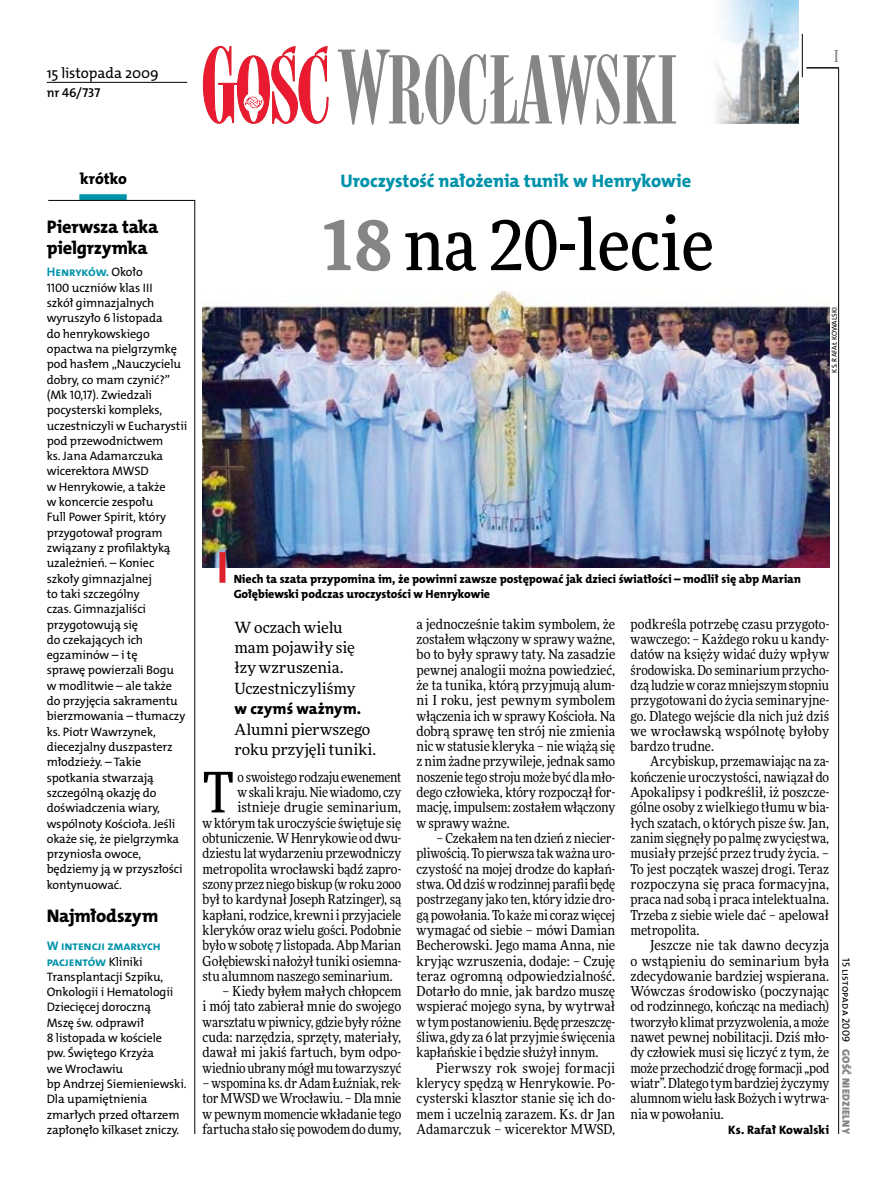
<style>
.page{position:relative;width:893px;height:1191px;background:#fff}
.page>*{position:absolute;margin:0;border:0;box-sizing:border-box;transform-origin:0 0}
.t1{font:500 72px "Freeday Narrow";color:#000}
.t2{font:55.95px "Freeday Narrow News";color:#000}
.t3{font:18.3px "The Mix HP8 Ex Bld";letter-spacing:-.005em;color:#0093aa}
.t4{font:18.3px/21.6px "The Mix HP8 Ex Bld";letter-spacing:-.005em;color:#000}
.t5{font:500 16.5px "Freeday Narrow";color:#858486;scale:.9 1}
.t6{font:15.75px "The Mix HP8 Ex Bld";letter-spacing:.01em;color:#000}
.t7{font:15.45px/20.4px "Freeday News";letter-spacing:-.005em;color:#000}
.t8{font:14.85px "The Mix HP5 Plain";color:#000}
.t9{font:13.65px/15.3px "Freeday Narrow News";letter-spacing:-.005em;color:#000;text-align:justify}
.t10{font:12.9px "The Mix HP6 Se Bld";color:#000}
.t11{font:12.6px/15.3px "The Mix HP7 Bld";letter-spacing:-.01em;color:#0093aa}
.t12{font:12.3px/15.3px "The Mix HP5 Plain";letter-spacing:-.01em;color:#000}
.t13{font:12.3px "The Mix HP8 Ex Bld";color:#000}
.t14{font:12px/15.3px "The Mix HP8 Ex Bld";letter-spacing:-.005em;color:#000}
.t15{font:10.5px "The Mix HP5 Plain";letter-spacing:.015em;color:#000}
.t16{font:10.5px "The Mix HP9 Blk";letter-spacing:.025em;color:#858486}
.t17{font:7.2px "The Mix HP5 Plain";letter-spacing:-.025em;color:#000}
.s1{font-family:"The Mix HP5 Plain";font-size:12.3px;color:#000}
.s2{font-weight:900;color:#858486}
</style>
<div class="page">
<hr style="left:838px;top:68px;width:1px;height:1066px;background:#000">
<hr style="left:802px;top:34px;width:1px;height:43px;background:#000">
<svg style="left:203px;top:46px;width:125px;height:78px"></svg>
<svg style="left:338px;top:50px;width:338px;height:75px"></svg>
<hr style="left:806px;top:68px;width:33px;height:1px;background:#000">
<img style="left:716px;top:0;width:82px;height:123px">
<hr style="left:47px;top:82px;width:140px;height:1px;background:#000">
<img style="left:203px;top:290px;width:626px;height:277px">
<div style="left:219px;top:552px;width:6px;height:31px;background:#df1f2a"></div>
<div style="left:79px;top:194px;width:48px;height:6px;background:#0093aa"></div>
<svg style="left:48px;top:200px;width:147px;height:934px"></svg>
<p class="t8" style="left:47px;top:63px;width:114px">15 listopada 2009</p>
<p class="t10" style="left:47px;top:85px;width:55px">nr 46/737</p>
<p class="t5" style="left:834px;top:46px;width:6px">I</p>
<p class="t6" style="left:80px;top:168px;width:48px">krótko</p>
<h3 class="t4" style="left:47px;top:216px;width:113px">Pierwsza taka pielgrzymka</h3>
<p class="t11" style="left:47px;top:265px;width:98px">Henryków. <span class="s1">Około</span></p>
<p class="t12" style="left:47px;top:280px;width:142px">1100 uczniów klas III<br>szkół gimnazjalnych wyruszyło 6 listopada<br>do henrykowskiego opactwa na pielgrzymkę pod hasłem „Nauczycielu dobry, co mam czynić?” (Mk 10,17). Zwiedzali pocysterski kompleks, uczestniczyli w Eucharystii pod przewodnictwem<br>ks. Jana Adamarczuka wicerektora MWS D<br>w Henrykowie, a także<br>w koncercie zespołu<br>Full Power Spirit, który przygotował program związany z profilaktyką uzależnień. – Koniec szkoły gimnazjalnej<br>to taki szczególny<br>czas. Gimnazjaliści przygotowują się<br>do czekających ich egzaminów – i tę<br>sprawę powierzali Bogu<br>w modlitwie – ale także do przyjęcia sakramentu bierzmowania – tłumaczy ks. Piotr Wawrzynek, diecezjalny duszpasterz młodzieży. – Takie spotkania stwarzają szczególną okazję do doświadczenia wiary, wspólnoty Kościoła. Jeśli okaże się, że pielgrzymka przyniosła owoce, będziemy ją w przyszłości kontynuować.</p>
<h3 class="t4" style="left:47px;top:905px;width:112px">Najmłodszym</h3>
<p class="t11" style="left:47px;top:938px;width:115px">W intencji zmarłych pacjentów <span class="s1">Kliniki</span></p>
<p class="t12" style="left:47px;top:969px;width:141px">Transplantacji Szpiku,<br>Onkologii i Hematologii<br>Dziecięcej doroczną<br>Mszę św. odprawił<br>8 listopada w kościele<br>pw. Świętego Krzyża<br>we Wrocławiu<br>bp Andrzej Siemieniewski.<br>Dla upamiętnienia zmarłych przed ołtarzem zapłonęło kilkaset zniczy.</p>
<h3 class="t3" style="left:340px;top:169px;width:352px">Uroczystość nałożenia tunik w Henrykowie</h3>
<h1 class="t1" style="left:318px;top:199px;width:397px"><span class="s2">18</span> na 20-lecie</h1>
<p class="t17" style="left:830px;top:373px;width:67px;rotate:-90deg">Ks. Rafał Kowalski</p>
<p class="t14" style="left:234px;top:571px;width:569px">Niech ta szata przypomina im, że powinni zawsze postępować jak dzieci światłości – modlił się abp Marian<br>Gołębiewski podczas uroczystości w Henrykowie</p>
<p class="t7" style="left:234px;top:616px;width:122px">W oczach wielu mam pojawiły się łzy wzruszenia.<br>Uczestniczyliśmy</p>
<p class="t6" style="left:234px;top:698px;width:128px">w czymś ważnym.</p>
<p class="t7" style="left:234px;top:718px;width:143px">Alumni pierwszego roku przyjęli tuniki.</p>
<h2 class="t2" style="left:203px;top:758px;width:33px">T</h2>
<p class="t9" style="left:237px;top:769px;width:165px">o swoistego rodzaju ewenement</p>
<p class="t9" style="left:237px;top:784px;width:165px">wskali kraju. Nie wiadomo, czy</p>
<p class="t9" style="left:237px;top:799px;width:165px">istnieje drugie seminarium,</p>
<p class="t9" style="left:203px;top:815px;width:200px">w którym tak uroczyście świętuje się</p>
<p class="t9" style="left:203px;top:830px;width:200px">obtuniczenie. WHenrykowie od dwu-</p>
<p class="t9" style="left:203px;top:845px;width:200px">dziestu lat wydarzeniu przewodniczy</p>
<p class="t9" style="left:203px;top:861px;width:200px">metropolita wrocławski bądź zapro-</p>
<p class="t9" style="left:203px;top:876px;width:200px">szony przez niego biskup (wroku 2000</p>
<p class="t9" style="left:203px;top:891px;width:200px">był to kardynał Joseph Ratzinger), są</p>
<p class="t9" style="left:203px;top:907px;width:200px">kapłani, rodzice, krewni i przyjaciele</p>
<p class="t9" style="left:203px;top:922px;width:200px">kleryków oraz wielu gości. Podobnie</p>
<p class="t9" style="left:203px;top:937px;width:200px">było wsobotę 7 listopada. Abp Marian</p>
<p class="t9" style="left:203px;top:953px;width:200px">Gołębiewski nałożył tuniki osiemna-</p>
<p class="t9" style="left:203px;top:968px;width:191px">stu alumnom naszego seminarium.</p>
<p class="t9" style="left:203px;top:983px;width:200px;text-indent:20px">– Kiedy byłem małych chłopcem i mój tato zabierał mnie do swojego warsztatu wpiwnicy, gdzie były różne cuda: narzędzia, sprzęty, materiały, dawał mi jakiś fartuch, bym odpo&shy;wiednio ubrany mógł mu towarzyszyć</p>
<p class="t9" style="left:203px;top:1075px;width:200px">– wspomina ks. dr Adam Łuźniak, rek&shy;tor MWSD we Wrocławiu. – Dla mnie wpewnym momencie wkładanie tego fartucha stało się powodem do dumy,</p>
<p class="t9" style="left:417px;top:616px;width:200px">a jednocześnie takim symbolem, że zostałem włączony w sprawy ważne, bo to były sprawy taty. Na zasadzie pewnej analogii można powiedzieć, że ta tunika, którą przyjmują alum&shy;ni I roku, jest pewnym symbolem włączenia ich w sprawy Kościoła. Na dobrą sprawę ten strój nie zmienia nic w statusie kleryka – nie wiążą się z nim żadne przywileje, jednak samo noszenie tego stroju może być dla mło&shy;dego człowieka, który rozpoczął for&shy;mację, impulsem: zostałem włączony w sprawy ważne.</p>
<p class="t9" style="left:417px;top:830px;width:200px;text-indent:20px">– Czekałem na ten dzień z niecier&shy;pliwością. To pierwsza tak ważna uro&shy;czystość na mojej drodze do kapłań&shy;stwa. Od dziś wrodzinnej parafii będę postrzegany jako ten, który idzie dro&shy;gą powołania. To każe mi coraz więcej wymagać od siebie – mówi Damian Becherowski. Jego mama Anna, nie kryjąc wzruszenia, dodaje: – Czuję teraz ogromną odpowiedzialność.<br>Dotarło do mnie, jak bardzo muszę wspierać mojego syna, by wytrwał wtym postanowieniu. Będę przeszczę&shy;śliwa, gdy za 6 lat przyjmie święcenia kapłańskie i będzie służył innym.</p>
<p class="t9" style="left:417px;top:1060px;width:200px;text-indent:20px">Pierwszy rok swojej formacji klerycy spędzą w Henrykowie. Po&shy;cysterski klasztor stanie się ich do&shy;mem i uczelnią zarazem. Ks. dr Jan Adamarczuk – wicerektor MWSD,</p>
<p class="t9" style="left:630px;top:616px;width:200px">podkreśla potrzebę czasu przygoto&shy;wawczego: – Każdego roku u kandy&shy;datów na księży widać duży wpływ środowiska. Do seminarium przycho&shy;dzą ludzie w coraz mniejszym stopniu przygotowani do życia seminaryjne&shy;go. Dlatego wejście dla nich już dziś we wrocławską wspólnotę byłoby bardzo trudne.</p>
<p class="t9" style="left:630px;top:754px;width:200px;text-indent:20px">Arcybiskup, przemawiając na za&shy;kończenie uroczystości, nawiązał do Apokalipsy i podkreślił, iż poszcze&shy;gólne osoby z wielkiego tłumu w bia&shy;łych szatach, o których pisze św. Jan, zanim sięgnęły po palmę zwycięstwa, musiały przejść przez trudy życia. – To jest początek waszej drogi. Teraz rozpoczyna się praca formacyjna, praca nad sobą i praca intelektualna.<br>Trzeba z siebie wiele dać – apelował metropolita.</p>
<p class="t9" style="left:630px;top:937px;width:200px;text-indent:20px">Jeszcze nie tak dawno decyzja o wstąpieniu do seminarium była zdecydowanie bardziej wspierana.<br>Wówczas środowisko (poczynając od rodzinnego, kończąc na mediach) tworzyło klimat przyzwolenia, amoże nawet pewnej nobilitacji. Dziś mło&shy;dy człowiek musi się liczyć z tym, że może przechodzić drogę formacji „pod wiatr”. Dlatego tym bardziej życzymy alumnom wielu łask Bożych iwytrwa&shy;nia w powołaniu.</p>
<p class="t13" style="left:728px;top:1122px;width:102px">Ks. Rafał Kowalski</p>
<p class="t15" style="left:853px;top:957px;width:86px;rotate:90deg">15 listopada 2009</p>
<p class="t16" style="left:853px;top:1049px;width:86px;rotate:90deg">Gość Niedzielny</p>
</div>
